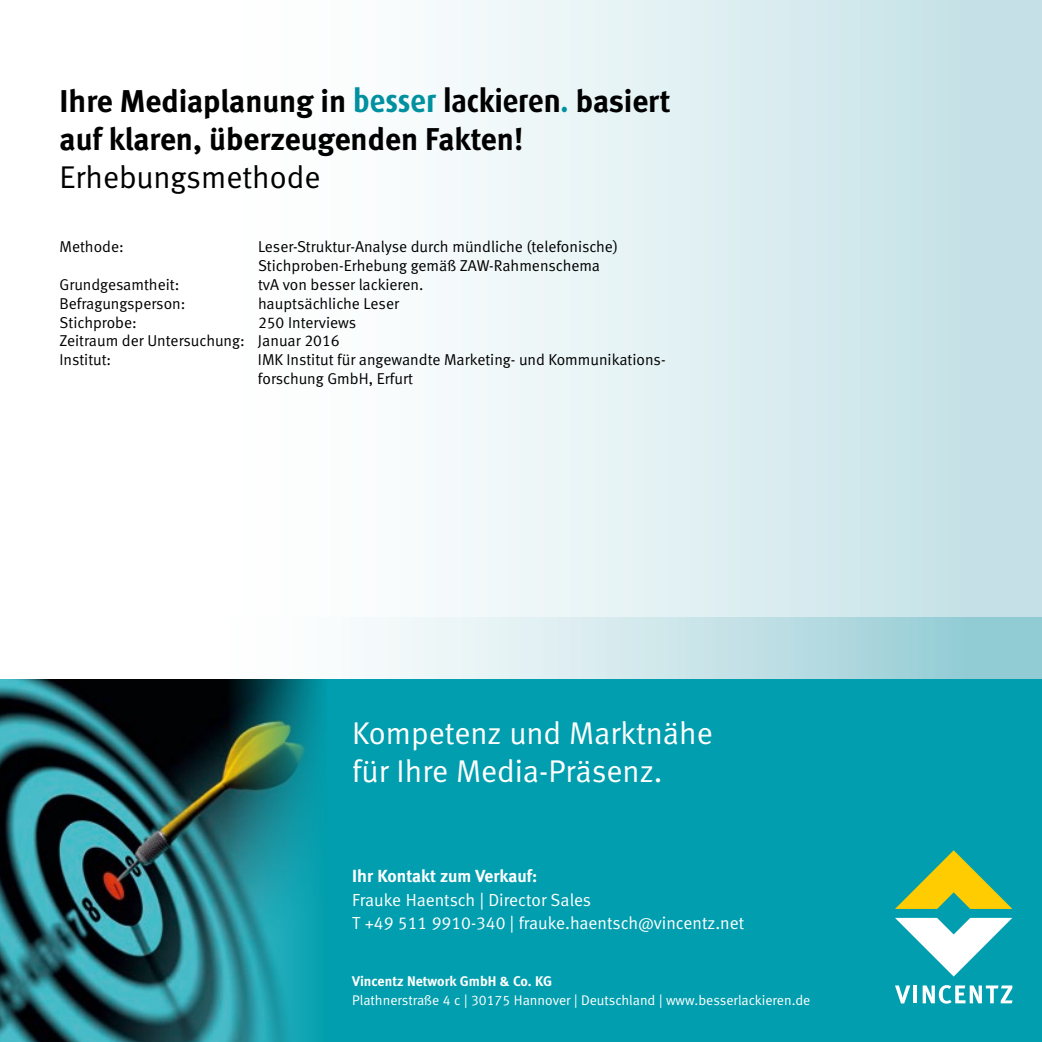
<style>
.page{position:relative;width:1042px;height:1042px;background:#fff}
.page>*{position:absolute;margin:0;border:0;box-sizing:border-box;transform-origin:0 0}
.t1{font:31.5px/37.8px "Meta Bold LF";color:#000}
.t2{font:31.5px/37.8px "Meta Normal";color:#fff}
.t3{font:31.5px "Meta Normal LF";color:#000}
.t4{font:17.5px/23.6px "Meta Normal LF";color:#fff}
.t5{font:17.5px "Meta Bold LF";color:#fff}
.t6{font:15.75px/18.9px "Meta Normal LF";color:#000}
.t7{font:14px "Meta Normal LF";color:#fff}
.t8{font:14px "Meta Bold LF";color:#fff}
.s1{font-family:"Dax OT";font-weight:700;color:#00909f}
.s2{font-family:"Dax OT";font-weight:700}
</style>
<div class="page">
<div style="left:0;top:0;width:1042px;height:1042px;background:linear-gradient(to right,#fff,#c8e3e8)"></div>
<svg style="left:0;top:618px;width:1042px;height:62px"></svg>
<div style="left:0;top:680px;width:1042px;height:362px;background:#009eae"></div>
<img style="left:0;top:680px;width:321px;height:362px">
<svg style="left:895px;top:985px;width:15px;height:18px"></svg>
<hr style="left:913px;top:985px;width:4px;height:18px;background:#fff">
<svg style="left:922px;top:985px;width:90px;height:18px"></svg>
<svg style="left:895px;top:918px;width:117px;height:58px"></svg>
<svg style="left:895px;top:850px;width:117px;height:59px"></svg>
<h1 class="t1" style="left:60px;top:82px;width:612px">Ihre Mediaplanung in <span class="s1">besser</span> <span class="s2">lackieren</span><span class="s1">.</span> basiert auf klaren, überzeugenden Fakten!</h1>
<h1 class="t3" style="left:60px;top:159px;width:262px">Erhebungsmethode</h1>
<p class="t6" style="left:60px;top:237px;width:66px">Methode:</p>
<p class="t6" style="left:258px;top:237px;width:361px">Leser-Struktur-Analyse durch mündliche (telefonische)<br>Stichproben-Erhebung gemäß ZAW-Rahmenschema</p>
<p class="t6" style="left:60px;top:275px;width:121px">Grundgesamtheit:</p>
<p class="t6" style="left:258px;top:275px;width:167px">tvA von besser lackieren.</p>
<p class="t6" style="left:60px;top:293px;width:127px">Befragungsperson:</p>
<p class="t6" style="left:258px;top:293px;width:142px">hauptsächliche Leser</p>
<p class="t6" style="left:60px;top:312px;width:79px">Stichprobe:</p>
<p class="t6" style="left:60px;top:312px;width:298px;text-indent:198px">250 Interviews<br>Zeitraum der Untersuchung: Januar 2016<br>Institut:</p>
<p class="t6" style="left:258px;top:350px;width:409px">IMK Institut für angewandte Marketing- und Kommunikations&shy;forschung GmbH, Erfurt</p>
<h1 class="t2" style="left:352px;top:714px;width:362px">Kompetenz und Marktnähe für Ihre Media-Präsenz.</h1>
<p class="t5" style="left:352px;top:865px;width:186px">Ihr Kontakt zum Verkauf:</p>
<p class="t4" style="left:352px;top:888px;width:393px">Frauke Haentsch | Director Sales<br>T +49 511 9910-340 | frauke.haentsch@vincentz.net</p>
<p class="t8" style="left:352px;top:973px;width:201px">Vincentz Network GmbH &amp; Co. KG</p>
<p class="t7" style="left:352px;top:992px;width:459px">Plathnerstraße 4 c | 30175 Hannover | Deutschland | www.besserlackieren.de</p>
</div>
